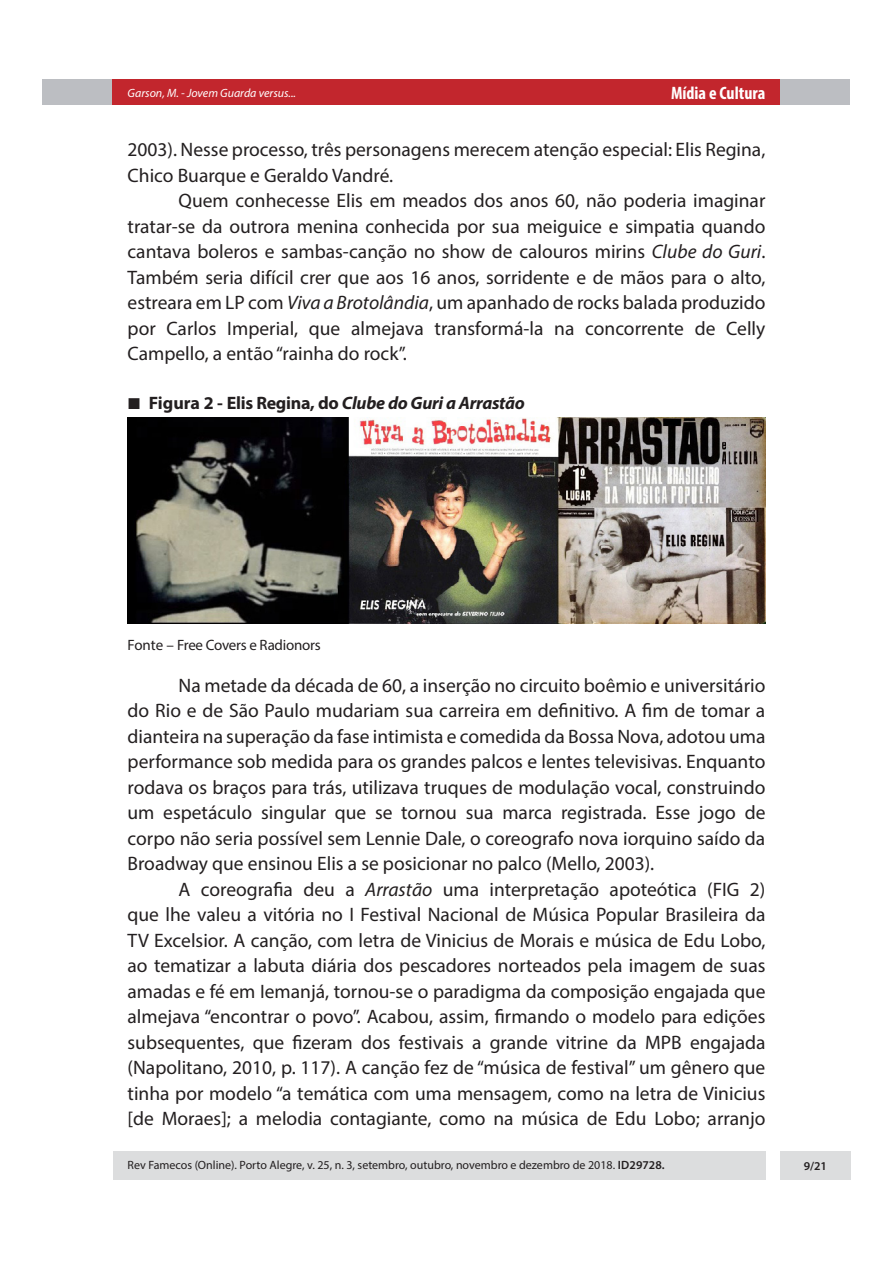
<style>
.page{position:relative;width:893px;height:1263px;background:#fff}
.page>*{position:absolute;margin:0;border:0;box-sizing:border-box;transform-origin:0 0}
.Interna_-_parágrafo{font:19.5px/25.5px "Myriad Pro";color:#231f20;text-align:justify}
.t1{font:700 18px "Myriad Pro";letter-spacing:-.015em;color:#231f20}
.t2{font:700 condensed 18px "Myriad Pro";color:#fff}
.Interna_-_legenda__a{font:15px "Myriad Pro";letter-spacing:-.015em;color:#231f20}
.t3{font:12px "Myriad Pro";color:#231f20}
.t4{font:italic 12px "Myriad Pro";color:#fff}
.t5{font:600 12px "Myriad Pro";color:#231f20}
.s1{font-style:italic}
.s2{font-weight:600}
</style>
<div class="page">
<div style="left:43px;top:80px;width:807px;height:25px;background:#bcbec2"></div>
<div style="left:113px;top:80px;width:667px;height:25px;background:#c2262d"></div>
<div style="left:780px;top:1151px;width:70px;height:28px;background:#dcddde"></div>
<div style="left:113px;top:1151px;width:652px;height:28px;background:#dcddde"></div>
<img style="left:128px;top:418px;width:637px;height:206px">
<p class="t4" style="left:128px;top:85px;width:170px">Garson, M. - Jovem Guarda versus...</p>
<p class="t2" style="left:671px;top:82px;width:96px">Mídia e Cultura</p>
<p class="Interna_-_parágrafo" style="left:128px;top:136px;width:639px">2003). Nesse processo, três personagens merecem atenção especial: Elis Regina,<br>Chico Buarque e Geraldo Vandré.</p>
<p class="Interna_-_parágrafo" style="left:128px;top:187px;width:639px;text-indent:51px">Quem conhecesse Elis em meados dos anos 60, não poderia imaginar tratar-se da outrora menina conhecida por sua meiguice e simpatia quando cantava boleros e sambas-canção no show de calouros mirins <span class="s1">Clube do Guri</span>.<br>Também seria difícil crer que aos 16 anos, sorridente e de mãos para o alto, estreara em LP com <span class="s1">Viva a Brotolândia</span>, um apanhado de rocks balada produzido por Carlos Imperial, que almejava transformá-la na concorrente de Celly Campello, a então “rainha do rock”.</p>
<p class="t1" style="left:149px;top:391px;width:378px">Figura 2 - Elis Regina, do <span class="s1">Clube do Guri a Arrastão</span></p>
<p class="Interna_-_legenda__a" style="left:128px;top:636px;width:195px">Fonte – Free Covers e Radionors</p>
<p class="Interna_-_parágrafo" style="left:128px;top:672px;width:639px;text-indent:51px">Na metade da década de 60, a inserção no circuito boêmio e universitário do Rio e de São Paulo mudariam sua carreira em definitivo. A fim de tomar a dianteira na superação da fase intimista e comedida da Bossa Nova, adotou uma performance sob medida para os grandes palcos e lentes televisivas. Enquanto rodava os braços para trás, utilizava truques de modulação vocal, construindo um espetáculo singular que se tornou sua marca registrada. Esse jogo de corpo não seria possível sem Lennie Dale, o coreografo nova iorquino saído da Broadway que ensinou Elis a se posicionar no palco (Mello, 2003).</p>
<p class="Interna_-_parágrafo" style="left:128px;top:876px;width:639px;text-indent:51px">A coreografia deu a <span class="s1">Arrastão</span> uma interpretação apoteótica (FIG 2) que lhe valeu a vitória no I Festival Nacional de Música Popular Brasileira da TV Excelsior. A canção, com letra de Vinicius de Morais e música de Edu Lobo, ao tematizar a labuta diária dos pescadores norteados pela imagem de suas amadas e fé em Iemanjá, tornou-se o paradigma da composição engajada que almejava “encontrar o povo”. Acabou, assim, firmando o modelo para edições subsequentes, que fizeram dos festivais a grande vitrine da MPB engajada (Napolitano, 2010, p. 117). A canção fez de “música de festival” um gênero que tinha por modelo “a temática com uma mensagem, como na letra de Vinicius [de Moraes]; a melodia contagiante, como na música de Edu Lobo; arranjo</p>
<p class="t3" style="left:128px;top:1158px;width:538px">Rev Famecos (Online). Porto Alegre, v. 25, n. 3, setembro, outubro, novembro e dezembro de 2018. <span class="s2">ID29728.</span></p>
<p class="t5" style="left:804px;top:1158px;width:25px">9/21</p>
</div>
